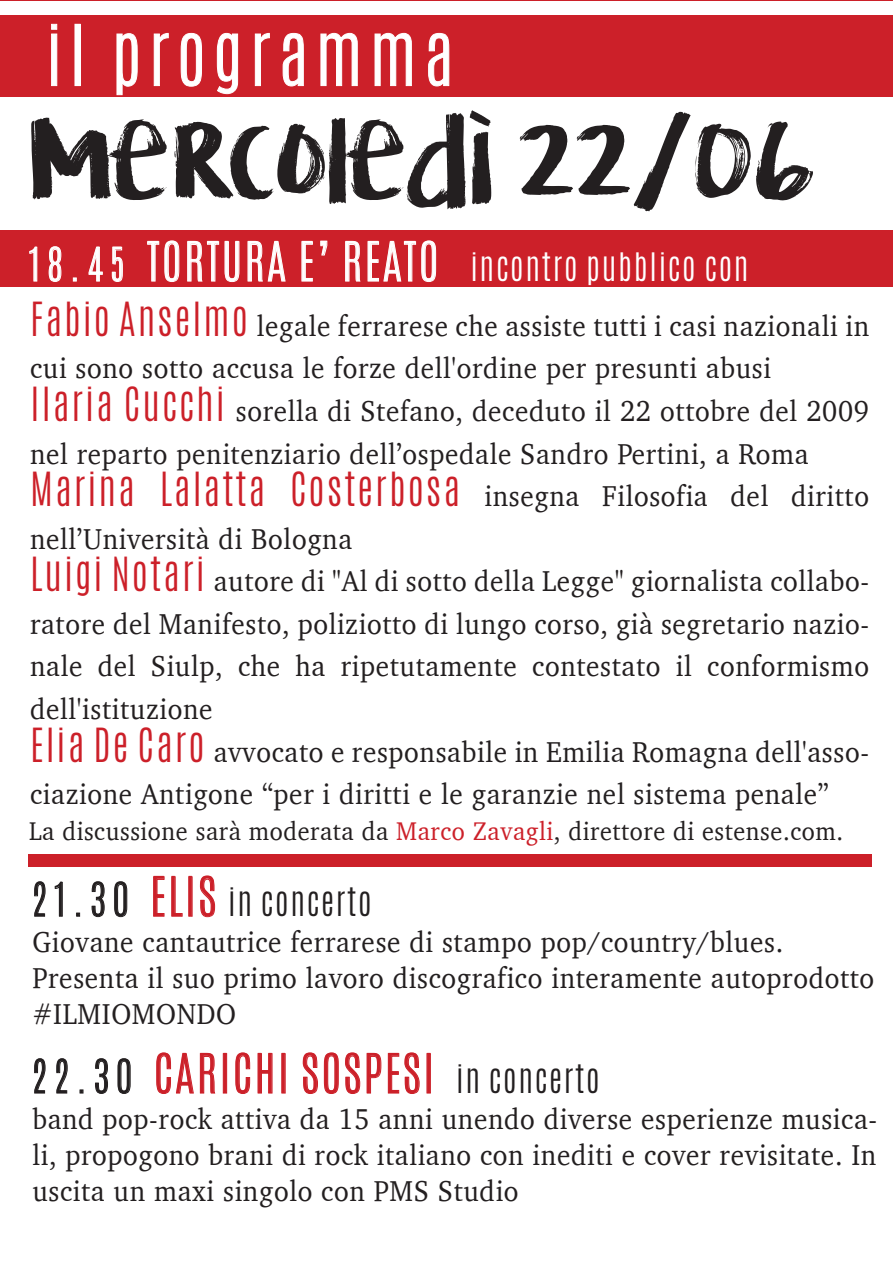
<style>
.page{position:relative;width:893px;height:1263px;background:#fff}
.page>*{position:absolute;margin:0;border:0;box-sizing:border-box;transform-origin:0 0}
.t1{font:94.05px "KG Lifeis Messy";color:#231f20}
.t2{font:300 70.35px "Antonio";letter-spacing:.1em;color:#fff}
.t3{font:300 45.9px "Antonio";letter-spacing:.05em;color:#cc2029}
.t4{font:300 32.7px "Antonio";letter-spacing:.05em;color:#fff}
.t5{font:300 32.7px "Antonio";letter-spacing:.05em;color:#231f20}
.t6{font:29.4px/42.6px "Charter";letter-spacing:.025em;color:#231f20;scale:.92 1}
.t7{font:26.25px "Charter";letter-spacing:.025em;color:#231f20;scale:.92 1}
.s1{font-size:39.3px}
.s2{font-size:45.9px}
.s3{font-family:"Antonio";font-weight:300;font-size:39.3px;color:#cc2029}
.s4{color:#cc2029}
.s5{font-size:45.9px;color:#cc2029}
.s6{font-size:39.3px;color:#231f20}
.s7{font-size:32.7px;color:#231f20}
</style>
<div class="page">
<div style="left:0;top:15px;width:893px;height:82px;background:#cc2029"></div>
<hr style="left:0;top:0;width:893px;height:1px;background:#cc2029">
<svg style="left:51px;top:24px;width:7px;height:62px"></svg>
<svg style="left:116px;top:33px;width:22px;height:62px"></svg>
<svg style="left:153px;top:33px;width:16px;height:53px"></svg>
<svg style="left:180px;top:33px;width:22px;height:54px"></svg>
<svg style="left:217px;top:33px;width:21px;height:61px"></svg>
<svg style="left:255px;top:33px;width:15px;height:53px"></svg>
<svg style="left:282px;top:33px;width:22px;height:54px"></svg>
<svg style="left:320px;top:33px;width:38px;height:53px"></svg>
<svg style="left:374px;top:33px;width:38px;height:53px"></svg>
<svg style="left:428px;top:33px;width:22px;height:54px"></svg>
<div style="left:28px;top:854px;width:843px;height:13px;background:#cc2029"></div>
<svg style="left:34px;top:882px;width:11px;height:34px"></svg>
<svg style="left:55px;top:882px;width:8px;height:34px"></svg>
<svg style="left:92px;top:882px;width:13px;height:35px"></svg>
<svg style="left:114px;top:882px;width:13px;height:35px"></svg>
<svg style="left:153px;top:876px;width:12px;height:41px"></svg>
<svg style="left:171px;top:876px;width:12px;height:41px"></svg>
<svg style="left:200px;top:875px;width:15px;height:42px"></svg>
<svg style="left:34px;top:1058px;width:11px;height:35px"></svg>
<svg style="left:56px;top:1058px;width:12px;height:35px"></svg>
<svg style="left:95px;top:1058px;width:13px;height:36px"></svg>
<svg style="left:118px;top:1058px;width:13px;height:36px"></svg>
<svg style="left:156px;top:1052px;width:38px;height:42px"></svg>
<svg style="left:200px;top:1053px;width:16px;height:41px"></svg>
<div style="left:223px;top:1053px;width:4px;height:40px;border:1px solid #cc2029"></div>
<svg style="left:235px;top:1052px;width:15px;height:42px"></svg>
<svg style="left:257px;top:1053px;width:16px;height:41px"></svg>
<svg style="left:303px;top:1052px;width:15px;height:42px"></svg>
<svg style="left:324px;top:1052px;width:15px;height:42px"></svg>
<svg style="left:345px;top:1052px;width:15px;height:42px"></svg>
<svg style="left:366px;top:1053px;width:16px;height:41px"></svg>
<svg style="left:388px;top:1052px;width:32px;height:42px"></svg>
<div style="left:427px;top:1053px;width:4px;height:40px;border:1px solid #cc2029"></div>
<div style="left:0;top:230px;width:893px;height:57px;background:#cc2029"></div>
<svg style="left:29px;top:247px;width:8px;height:34px"></svg>
<svg style="left:49px;top:247px;width:12px;height:35px"></svg>
<svg style="left:89px;top:247px;width:14px;height:34px"></svg>
<svg style="left:112px;top:247px;width:11px;height:35px"></svg>
<svg style="left:147px;top:240px;width:33px;height:42px"></svg>
<svg style="left:187px;top:241px;width:53px;height:41px"></svg>
<svg style="left:247px;top:241px;width:39px;height:41px"></svg>
<svg style="left:301px;top:241px;width:12px;height:41px"></svg>
<svg style="left:320px;top:240px;width:8px;height:16px"></svg>
<svg style="left:345px;top:241px;width:16px;height:41px"></svg>
<svg style="left:367px;top:240px;width:69px;height:42px"></svg>
<h2 class="t2" style="left:46px;top:5px;width:409px">il programma</h2>
<h1 class="t1" style="left:29px;top:88px;width:787px">MERCOLEDÌ 22/06</h1>
<p class="t4" style="left:29px;top:244px;width:721px"><span class="s1">18.45</span> <span class="s2">TORTURA E’ REATO</span> incontro pubblico con</p>
<p class="t6" style="left:30px;top:304px;width:913px"><span class="s3">Fabio Anselmo</span> legale ferrarese che assiste tutti i casi nazionali in cui sono sotto accusa le forze dell'ordine per presunti abusi<br><span class="s3">Ilaria Cucchi</span> sorella di Stefano, deceduto il 22 ottobre del 2009 nel reparto penitenziario dell’ospedale Sandro Pertini, a Roma <span class="s3">Marina Lalatta Costerbosa</span> insegna Filosofia del diritto nell’Università di Bologna<br><span class="s3">Luigi Notari</span> autore di "Al di sotto della Legge" giornalista collabo&shy;ratore del Manifesto, poliziotto di lungo corso, già segretario nazio&shy;nale del Siulp, che ha ripetutamente contestato il conformismo dell'istituzione<br><span class="s3">Elia De Caro</span> avvocato e responsabile in Emilia Romagna dell'asso&shy;ciazione Antigone “per i diritti e le garanzie nel sistema penale”</p>
<p class="t7" style="left:29px;top:809px;width:886px">La discussione sarà moderata da <span class="s4">Marco Zavagli</span>, direttore di estense.com.</p>
<p class="t5" style="left:32px;top:879px;width:341px"><span class="s1">21.30</span> <span class="s5">ELIS</span> in concerto</p>
<p class="t6" style="left:32px;top:924px;width:917px;line-height:36px">Giovane cantautrice ferrarese di stampo pop/country/blues.<br>Presenta il suo primo lavoro discografico interamente autoprodotto #ILMIOMONDO</p>
<h3 class="t3" style="left:32px;top:1040px;width:569px"><span class="s6">22.30</span> CARICHI SOSPESI <span class="s7">in concerto</span></h3>
<p class="t6" style="left:32px;top:1101px;width:920px;line-height:36px;text-align:justify">band pop-rock attiva da 15 anni unendo diverse esperienze musica&shy;li, propogono brani di rock italiano con inediti e cover revisitate. In uscita un maxi singolo con PMS Studio</p>
</div>
